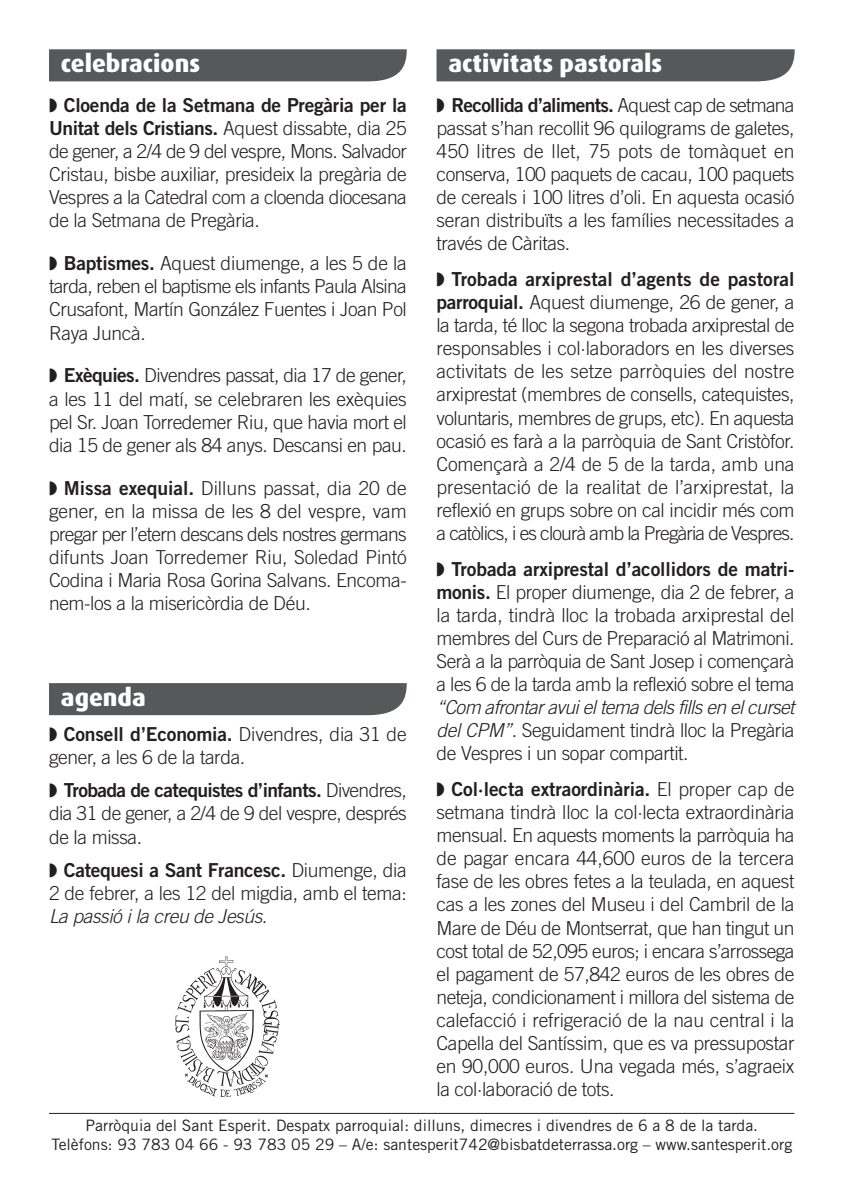
<style>
.page{position:relative;width:844px;height:1191px;background:#fff}
.page>*{position:absolute;margin:0;border:0;box-sizing:border-box;transform-origin:0 0}
.t1{font:800 24.5px "Dax";color:#fff}
.t2{font:300 19.25px/23.1px "Trade Gothic";letter-spacing:-.02em;color:#231f20;text-align:justify}
.t3{font:19.25px/23.1px "Trade Gothic Bold Two";letter-spacing:-.015em;color:#231f20}
.t4{font:19.25px "Trade Gothic Bold Two";letter-spacing:-.035em;color:#231f20}
.t5{font:19.25px "Trade Gothic Bold Two";letter-spacing:-.04em;color:#231f20}
.t6{font:19.25px "Trade Gothic Bold Two";letter-spacing:.005em;color:#231f20}
.t7{font:italic 300 19.25px "Trade Gothic";color:#231f20}
.t8{font:15.75px/18.9px "Trade Gothic";color:#231f20;text-align:center}
.s1{font-family:"Trade Gothic";font-weight:300}
.s2{font-family:"Trade Gothic Bold Two";font-weight:400}
.s3{font-style:italic}
</style>
<div class="page">
<div style="left:436px;top:49px;width:358px;height:32px;background:#57585a"></div>
<hr style="left:49px;top:1113px;width:745px;height:1px;background:#231f20">
<div style="left:49px;top:49px;width:357px;height:32px;background:#57585a"></div>
<div style="left:49px;top:683px;width:357px;height:32px;background:#57585a"></div>
<img style="left:176px;top:956px;width:104px;height:140px">
<p class="t1" style="left:61px;top:53px;width:141px">celebracions</p>
<p class="t3" style="left:49px;top:95px;width:359px">◗ Cloenda de la Setmana de Pregària per la<br>Unitat dels Cristians. <span class="s1">Aquest dissabte, dia 25</span></p>
<p class="t2" style="left:49px;top:141px;width:359px">de gener, a 2/4 de 9 del vespre, Mons. Salvador Cristau, bisbe auxiliar, presideix la pregària de Vespres a la Catedral com a cloenda diocesana de la Setmana de Pregària.</p>
<p class="t2" style="left:49px;top:253px;width:359px">◗ <span class="s2">Baptismes.</span> Aquest diumenge, a les 5 de la tarda, reben el baptisme els infants Paula Alsina Crusafont, Martín González Fuentes i Joan Pol Raya Juncà.</p>
<p class="t2" style="left:49px;top:366px;width:359px">◗ <span class="s2">Exèquies.</span> Divendres passat, dia 17 de gener, a les 11 del matí, se celebraren les exèquies pel Sr. Joan Torredemer Riu, que havia mort el dia 15 de gener als 84 anys. Descansi en pau.</p>
<p class="t2" style="left:49px;top:478px;width:359px">◗ <span class="s2">Missa exequial.</span> Dilluns passat, dia 20 de gener, en la missa de les 8 del vespre, vam pregar per l’etern descans dels nostres germans difunts Joan Torredemer Riu, Soledad Pintó Codina i Maria Rosa Gorina Salvans. Encoma&shy;nem-los a la misericòrdia de Déu.</p>
<p class="t1" style="left:61px;top:687px;width:86px">agenda</p>
<p class="t3" style="left:49px;top:724px;width:359px">◗ Consell d’Economia. <span class="s1">Divendres, dia 31 de</span></p>
<p class="t2" style="left:49px;top:747px;width:198px">gener, a les 6 de la tarda.</p>
<p class="t4" style="left:49px;top:783px;width:359px">◗ Trobada de catequistes d’infants. <span class="s1">Divendres,</span></p>
<p class="t2" style="left:49px;top:803px;width:359px">dia 31 de gener, a 2/4 de 9 del vespre, després de la missa.</p>
<p class="t3" style="left:49px;top:860px;width:359px">◗ Catequesi a Sant Francesc. <span class="s1">Diumenge, dia</span></p>
<p class="t2" style="left:49px;top:883px;width:359px">2 de febrer, a les 12 del migdia, amb el tema:</p>
<p class="t7" style="left:49px;top:909px;width:223px">La passió ila creu de Jesús.</p>
<p class="t1" style="left:448px;top:53px;width:215px">activitats pastorals</p>
<p class="t5" style="left:436px;top:98px;width:359px">◗ Recollida d’aliments. <span class="s1">Aquest cap de setmana</span></p>
<p class="t2" style="left:436px;top:118px;width:359px">passat s’han recollit 96 quilograms de galetes, 450 litres de llet, 75 pots de tomàquet en conserva, 100 paquets de cacau, 100 paquets de cereals i 100 litres d’oli. En aquesta ocasió seran distribuïts a les famílies necessitades a través de Càritas.</p>
<p class="t6" style="left:436px;top:272px;width:359px">◗ Trobada arxiprestal d’agents de pastoral</p>
<p class="t2" style="left:436px;top:292px;width:359px"><span class="s2">parroquial.</span> Aquest diumenge, 26 de gener, a la tarda, té lloc la segona trobada arxiprestal de responsables i col·laboradors en les diverses activitats de les setze parròquies del nostre arxiprestat (membres de consells, catequistes, voluntaris, membres de grups, etc). En aquesta ocasió es farà a la parròquia de Sant Cristòfor.<br>Començarà a 2/4 de 5 de la tarda, amb una presentació de la realitat de l’arxiprestat, la reflexió en grups sobre on cal incidir més com a catòlics, i es clourà amb la Pregària de Vespres.</p>
<p class="t3" style="left:436px;top:559px;width:359px">◗ Trobada arxiprestal d’acollidors de matri-</p>
<p class="t2" style="left:436px;top:582px;width:359px"><span class="s2">monis.</span> El proper diumenge, dia 2 de febrer, a la tarda, tindrà lloc la trobada arxiprestal del membres del Curs de Preparació al Matrimoni.<br>Serà a la parròquia de Sant Josep i començarà a les 6 de la tarda amb la reflexió sobre el tema</p>
<p class="t2" style="left:436px;top:697px;width:363px;text-align:left"><span class="s3">“Com afrontaravuieltema delsfillsen elcurset delCPM”</span>. Seguidament tindrà lloc la Pregària de Vespres i un sopar compartit.</p>
<p class="t3" style="left:436px;top:779px;width:359px">◗ Col·lecta extraordinària. <span class="s1">El proper cap de</span></p>
<p class="t2" style="left:436px;top:802px;width:359px">setmana tindrà lloc la col·lecta extraordinària mensual. En aquests moments la parròquia ha de pagar encara 44,600 euros de la tercera fase de les obres fetes a la teulada, en aquest cas a les zones del Museu i del Cambril de la Mare de Déu de Montserrat, que han tingut un cost total de 52,095 euros; i encara s’arrossega el pagament de 57,842 euros de les obres de neteja, condicionament i millora del sistema de calefacció i refrigeració de la nau central i la Capella del Santíssim, que es va pressupostar en 90,000 euros. Una vegada més, s’agraeix la col·laboració de tots.</p>
<p class="t8" style="left:51px;top:1117px;width:742px">Parròquia del Sant Esperit. Despatx parroquial: dilluns, dimecres i divendres de 6 a 8 de la tarda.<br>Telèfons: 93 783 04 66 - 93 783 05 29 – A/e: santesperit742@bisbatdeterrassa.org – www.santesperit.org</p>
</div>
